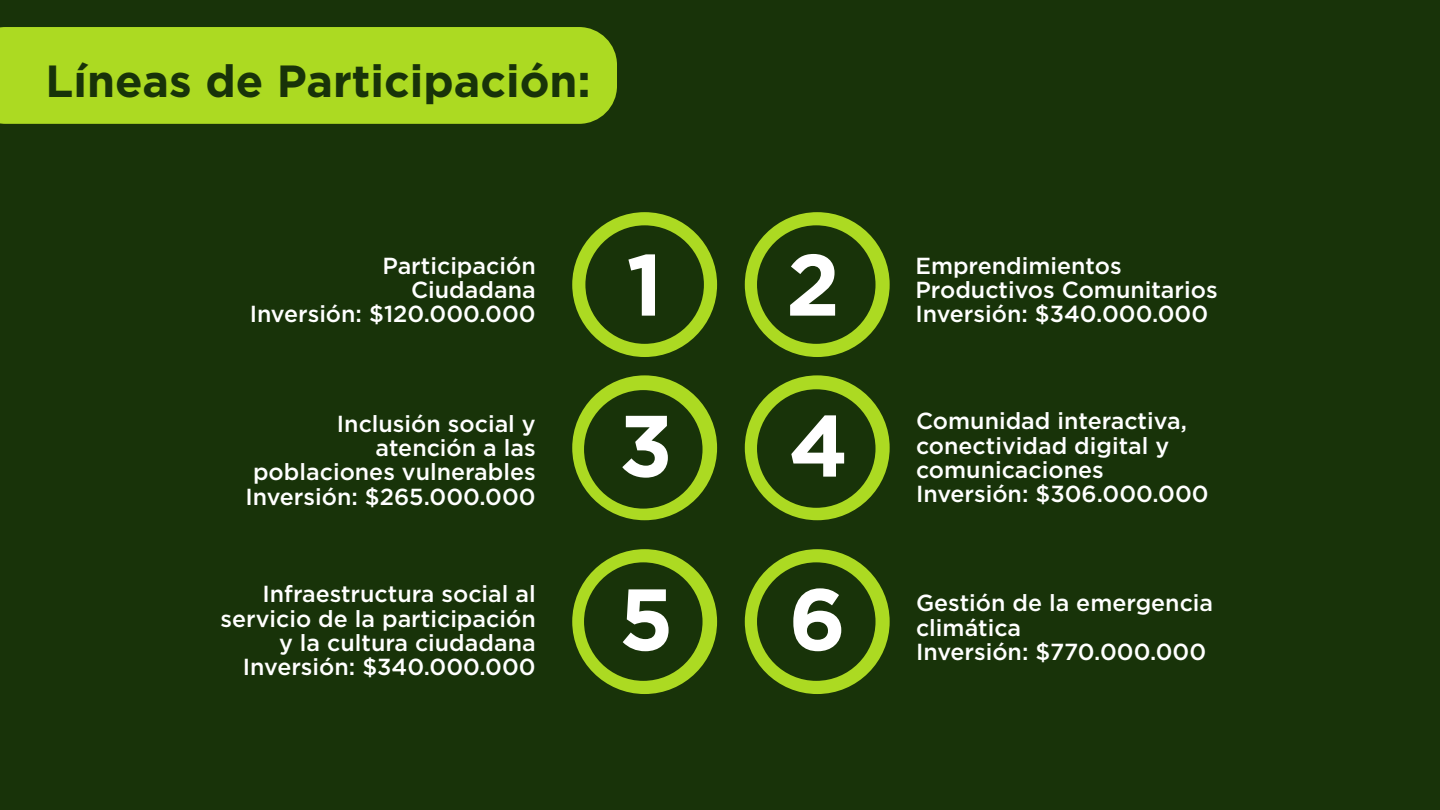
<style>
.page{position:relative;width:1440px;height:810px;background:#183309}
.page>*{position:absolute;margin:0;border:0;box-sizing:border-box;transform-origin:0 0}
.t1{font:700 86.85px/173.6px "Gotham";color:#fff}
.t2{font:700 45px "Gotham";color:#183309}
.t3{font:500 23.25px/24.3px "Gotham";color:#fff;text-align:right}
</style>
<div class="page">
<div style="left:0;top:27px;width:617px;height:97px;background:#acda22"></div>
<div style="left:745px;top:212px;width:145px;height:145px;background:#acda22;border-radius:50%"></div>
<div style="left:572px;top:212px;width:145px;height:145px;background:#acda22;border-radius:50%"></div>
<div style="left:585px;top:225px;width:119px;height:119px;background:#183309;border-radius:50%"></div>
<div style="left:757px;top:225px;width:119px;height:119px;background:#183309;border-radius:50%"></div>
<div style="left:745px;top:375px;width:145px;height:145px;background:#acda22;border-radius:50%"></div>
<div style="left:572px;top:375px;width:145px;height:145px;background:#acda22;border-radius:50%"></div>
<div style="left:745px;top:549px;width:145px;height:145px;background:#acda22;border-radius:50%"></div>
<div style="left:572px;top:549px;width:145px;height:145px;background:#acda22;border-radius:50%"></div>
<div style="left:757px;top:389px;width:119px;height:119px;background:#183309;border-radius:50%"></div>
<div style="left:757px;top:562px;width:119px;height:119px;background:#183309;border-radius:50%"></div>
<div style="left:584px;top:562px;width:119px;height:119px;background:#183309;border-radius:50%"></div>
<div style="left:584px;top:390px;width:119px;height:119px;background:#183309;border-radius:50%"></div>
<h2 class="t2" style="left:46px;top:51px;width:547px">Líneas de Participación:</h2>
<p class="t3" style="left:250px;top:253px;width:288px">Participación<br>Ciudadana<br>Inversión: $120.000.000</p>
<p class="t3" style="left:246px;top:411px;width:292px">Inclusión social y atención a las poblaciones vulnerables<br>Inversión: $265.000.000</p>
<p class="t3" style="left:220px;top:582px;width:317px">Infraestructura social al servicio de la participación y la cultura ciudadana<br>Inversión: $340.000.000</p>
<h1 class="t1" style="left:626px;top:198px;width:38px">1</h1>
<h1 class="t1" style="left:619px;top:359px;width:56px">3<br>5</h1>
<h1 class="t1" style="left:786px;top:204px;width:64px;line-height:161px">2<br>4</h1>
<h1 class="t1" style="left:789px;top:532px;width:59px">6</h1>
<p class="t3" style="left:915px;top:253px;width:304px;text-align:left">Emprendimientos<br>Productivos Comunitarios<br>Inversión: $340.000.000</p>
<p class="t3" style="left:916px;top:409px;width:294px;text-align:left">Comunidad interactiva, conectividad digital y comunicaciones<br>Inversión: $306.000.000</p>
<p class="t3" style="left:916px;top:591px;width:299px;text-align:left">Gestión de la emergencia climática<br>Inversión: $770.000.000</p>
</div>
